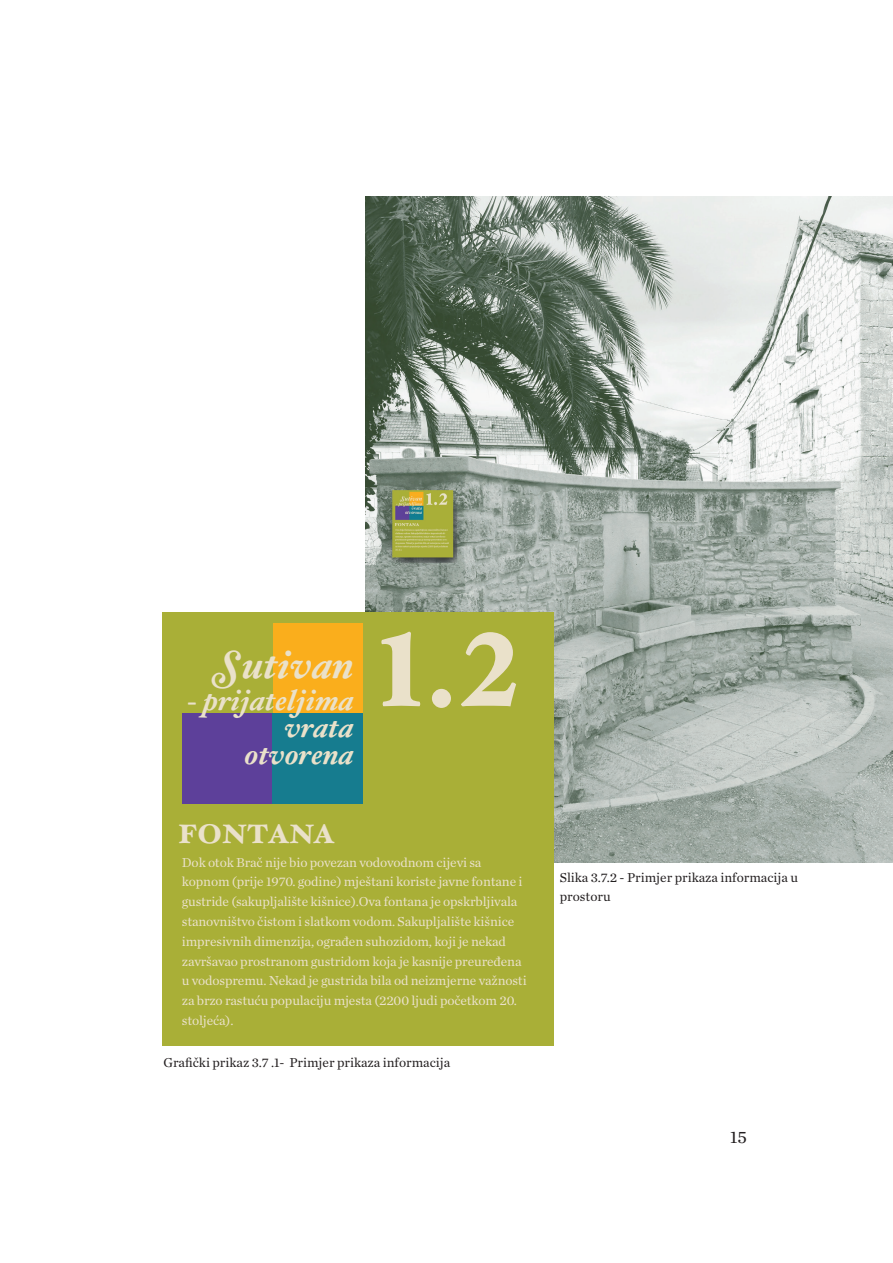
<style>
.page{position:relative;width:893px;height:1263px;background:#fff}
.page>*{position:absolute;margin:0;border:0;box-sizing:border-box;transform-origin:0 0}
.t1{font:105px "Hoefler Text Black Alt";color:#eae1ca}
.t2{font:39.3px "Hoefler Text Bold Small Caps";color:#eae1ca}
.t3{font:39.3px "Hoefler Text Bold Italic Swash";color:#eae1ca}
.t4{font:29.1px "Hoefler Text Bold Italic Swash";color:#eae1ca}
.t5{font:18px "Chronicle Text G1";color:#231f20}
.t6{font:13.5px/19.8px "Chronicle Text G1";letter-spacing:-.01em;color:#eae1ca}
.t7{font:13.5px/18.8px "Chronicle Text G1";color:#231f20}
</style>
<div class="page">
<img style="left:366px;top:197px;width:527px;height:666px">
<div style="left:163px;top:612px;width:391px;height:433px;background:#a9af37"></div>
<div style="left:272px;top:623px;width:91px;height:90px;background:#faae1c"></div>
<div style="left:182px;top:713px;width:90px;height:91px;background:#5d409a"></div>
<div style="left:272px;top:713px;width:91px;height:91px;background:#167c8f"></div>
<h2 class="t3" style="left:216px;top:642px;width:139px">Sutivan</h2>
<h3 class="t4" style="left:285px;top:710px;width:71px">vrata</h3>
<h3 class="t4" style="left:188px;top:683px;width:168px">- prijateljima</h3>
<h3 class="t4" style="left:245px;top:737px;width:111px">otvorena</h3>
<h1 class="t1" style="left:375px;top:622px;width:148px">1.2</h1>
<h2 class="t2" style="left:178px;top:805px;width:158px">fontana</h2>
<p class="t6" style="left:182px;top:851px;width:346px">Dok otok Brač nije bio povezan vodovodnom cijevi sa kopnom (prije 1970. godine) mještani koriste javne fontane i gustride (sakupljalište kišnice).Ova fontana je opskrbljivala stanovništvo čistom i slatkom vodom. Sakupljalište kišnice impresivnih dimenzija, ograđen suhozidom, koji je nekad završavao prostranom gustridom koja je kasnije preuređena u vodospremu. Nekad je gustrida bila od neizmjerne važnosti za brzo rastuću populaciju mjesta (2200 ljudi početkom 20. stoljeća).</p>
<p class="t7" style="left:164px;top:1052px;width:288px">Grafički prikaz 3.7 .1- Primjer prikaza informacija</p>
<p class="t7" style="left:560px;top:867px;width:240px">Slika 3.7.2 - Primjer prikaza informacija u prostoru</p>
<h3 class="t5" style="left:730px;top:1123px;width:18px">15</h3>
</div>
